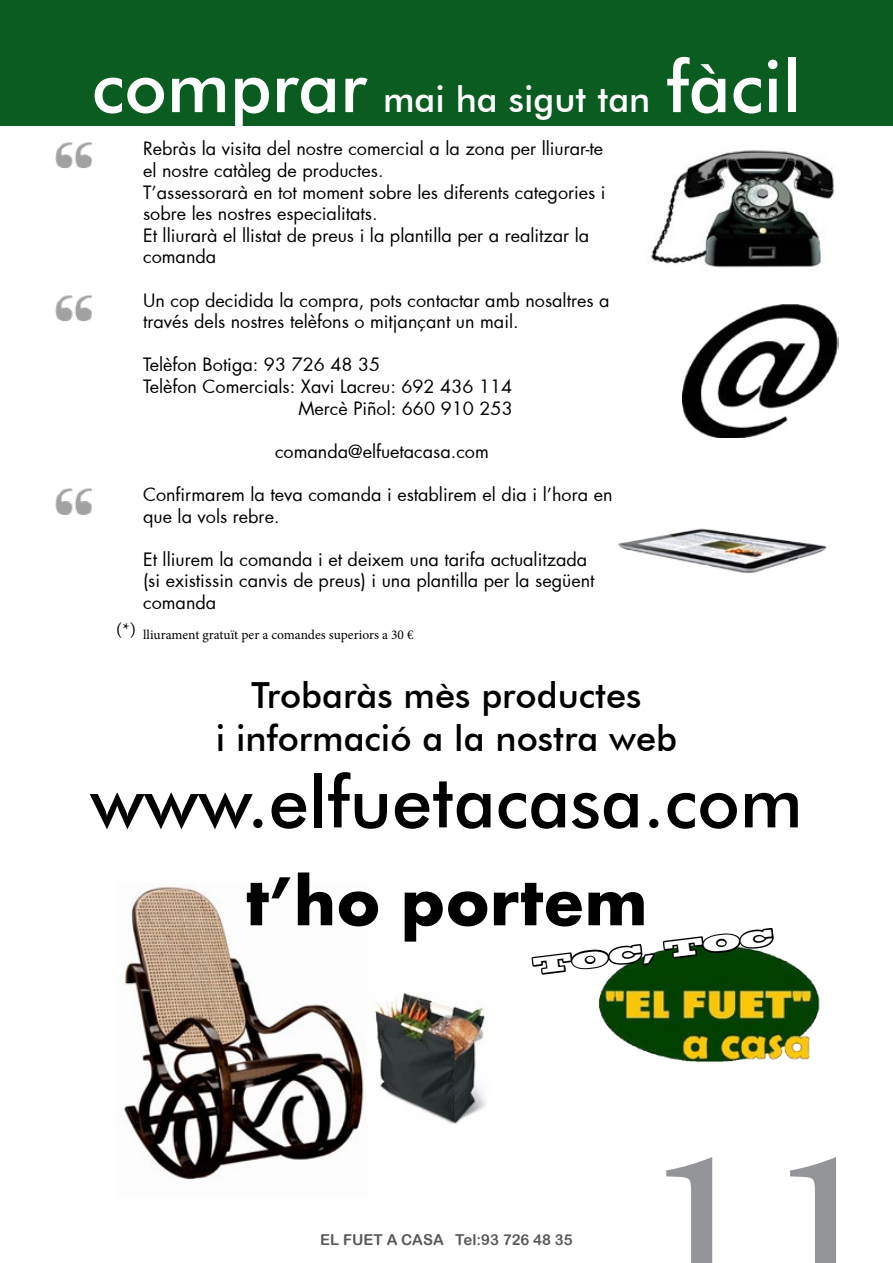
<style>
.page{position:relative;width:893px;height:1263px;background:#fff}
.page>*{position:absolute;margin:0;border:0;box-sizing:border-box;transform-origin:0 0}
.t1{font:258px "Minion Pro";color:#939598}
.t2{font:500 72px "Futura BT";color:#000}
.t3{font:700 72px "Futura";color:#000}
.t4{font:500 36px "Futura BT";color:#000}
.t5{font:500 36px "Futura BT";color:#fff}
.t6{font:21px "Blackoak Std";color:#fff}
.t7{font:18px/21.6px "Futura";color:#000}
.t8{font:18px "Minion Pro";color:#000}
.t9{font:15px "Arial Rounded MT Bold";color:#58595b}
.t10{font:13.5px "Minion Pro";color:#000}
.s1{font-size:72px}
</style>
<div class="page">
<div style="left:0;top:0;width:893px;height:125px;background:#0b5c20"></div>
<img style="left:651px;top:150px;width:184px;height:118px">
<img style="left:682px;top:304px;width:157px;height:133px">
<img style="left:618px;top:528px;width:209px;height:45px">
<img style="left:124px;top:886px;width:240px;height:294px">
<img style="left:374px;top:993px;width:112px;height:131px">
<img style="left:603px;top:956px;width:217px;height:106px">
<svg style="left:531px;top:928px;width:244px;height:92px"></svg>
<img style="left:55px;top:142px;width:37px;height:26px">
<img style="left:55px;top:295px;width:37px;height:26px">
<img style="left:55px;top:488px;width:37px;height:27px">
<p class="t5" style="left:92px;top:77px;width:711px"><span class="s1">comprar</span> mai ha sigut tan <span class="s1">fàcil</span></p>
<p class="t7" style="left:143px;top:138px;width:462px">Rebràs la visita del nostre comercial a la zona per lliurar-te el nostre catàleg de productes.</p>
<p class="t7" style="left:143px;top:181px;width:464px">T’assessorarà en tot moment sobre les diferents categories i sobre les nostres especialitats.</p>
<p class="t7" style="left:143px;top:224px;width:448px">Et lliurarà el llistat de preus i la plantilla per a realitzar la comanda</p>
<p class="t7" style="left:143px;top:289px;width:468px">Un cop decidida la compra, pots contactar amb nosaltres a través dels nostres telèfons o mitjançant un mail.</p>
<p class="t7" style="left:143px;top:354px;width:239px">Telèfon Botiga: 93 726 48 35</p>
<p class="t7" style="left:143px;top:375px;width:371px">Telèfon Comercials: Xavi Lacreu: 692 436 114</p>
<p class="t7" style="left:298px;top:397px;width:216px">Mercè Piñol: 660 910 253</p>
<p class="t7" style="left:275px;top:440px;width:215px">comanda@elfuetacasa.com</p>
<p class="t7" style="left:143px;top:483px;width:471px">Confirmarem la teva comanda i establirem el dia i l’hora en que la vols rebre.</p>
<p class="t7" style="left:143px;top:548px;width:453px">Et lliurem la comanda i et deixem una tarifa actualitzada (si existissin canvis de preus) i una plantilla per la següent comanda</p>
<p class="t8" style="left:116px;top:617px;width:21px">(*)</p>
<p class="t10" style="left:143px;top:625px;width:272px">lliurament gratuït per a comandes superiors a 30 €</p>
<p class="t4" style="left:251px;top:673px;width:391px">Trobaràs mès productes</p>
<p class="t4" style="left:216px;top:716px;width:463px">i informació a la nostra web</p>
<p class="t2" style="left:90px;top:758px;width:714px">www.elfuetacasa.com</p>
<p class="t3" style="left:245px;top:858px;width:404px">t’ho portem</p>
<p class="t6" style="left:532px;top:952px;width:243px;rotate:-7deg">TOC, TOC</p>
<p class="t9" style="left:320px;top:1231px;width:254px">EL FUET A CASA Tel:93 726 48 35</p>
<p class="t1" style="left:638px;top:1066px;width:249px">11</p>
</div>
